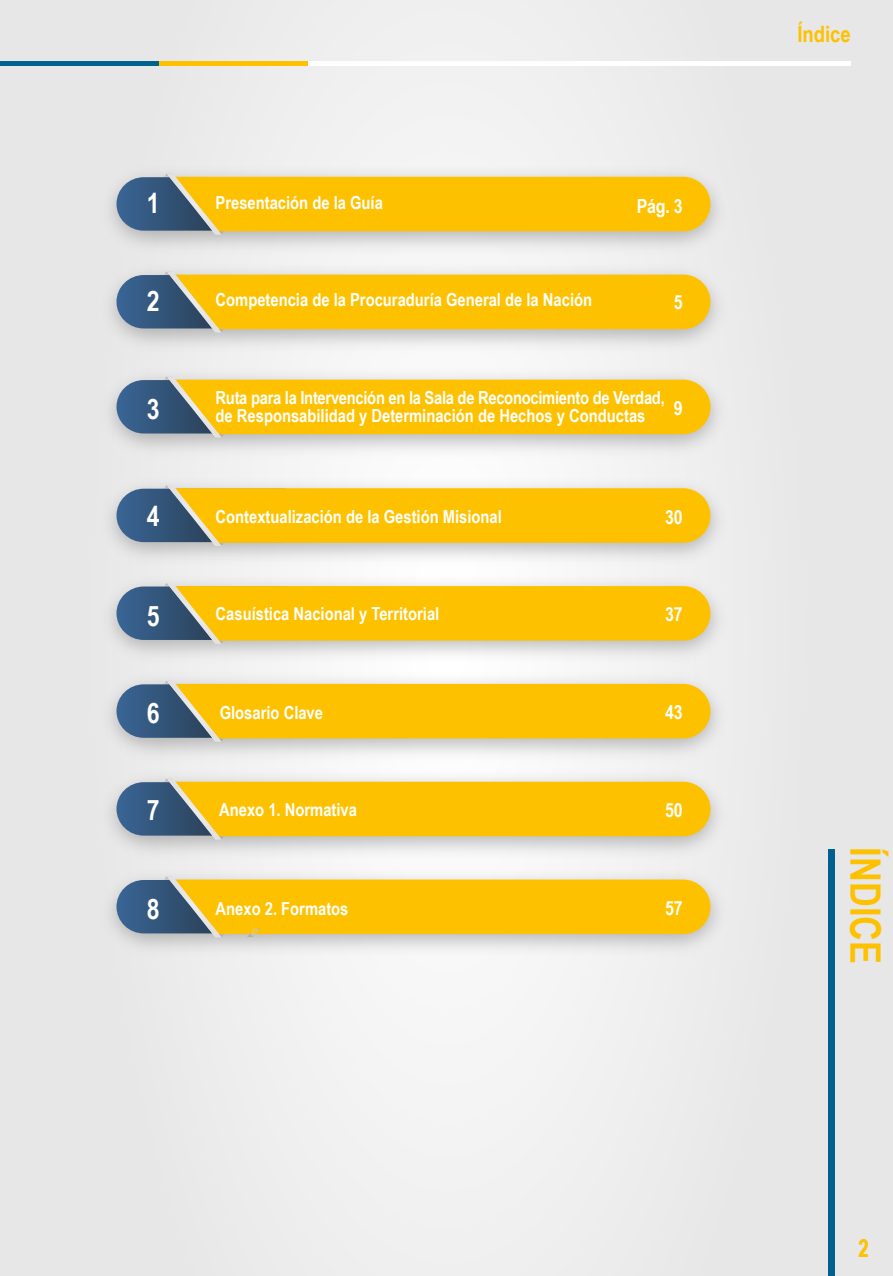
<style>
.page{position:relative;width:893px;height:1276px;background:#e7e7e7}
.page>*{position:absolute;margin:0;border:0;box-sizing:border-box;transform-origin:0 0}
.t1{font:700 42px "Arial Narrow";color:#fec100}
.t2{font:700 28.2px "Arial Narrow";color:#fff}
.t3{font:700 24.75px "Arial Narrow";color:#fec100;scale:.91 1}
.t4{font:700 22.5px "Arial Narrow";color:#fec100}
.t5{font:700 19.5px "Arial Narrow";letter-spacing:-.01em;color:#fff}
.t6{font:700 18px "Arial Narrow";color:#fff}
</style>
<div class="page">
<img style="left:111px;top:130px;width:605px;height:95px">
<svg style="left:116px;top:174px;width:594px;height:51px;background:#e6b81f"></svg>
<img style="left:111px;top:225px;width:604px;height:98px">
<svg style="left:116px;top:272px;width:594px;height:58px;background:#e5b821"></svg>
<img style="left:111px;top:330px;width:604px;height:110px">
<svg style="left:116px;top:377px;width:594px;height:60px;background:#e4b826"></svg>
<img style="left:111px;top:440px;width:603px;height:96px">
<svg style="left:116px;top:485px;width:594px;height:52px;background:#e6b921"></svg>
<img style="left:112px;top:537px;width:602px;height:97px">
<svg style="left:116px;top:583px;width:594px;height:52px;background:#e6b921"></svg>
<img style="left:112px;top:635px;width:602px;height:96px">
<svg style="left:116px;top:681px;width:594px;height:51px;background:#e6b820"></svg>
<img style="left:111px;top:732px;width:604px;height:97px">
<svg style="left:116px;top:779px;width:594px;height:52px;background:#e6b81f"></svg>
<img style="left:111px;top:831px;width:604px;height:163px">
<svg style="left:116px;top:876px;width:594px;height:61px;background:#e4b92a"></svg>
<div style="left:828px;top:849px;width:6px;height:427px;background:#00608f"></div>
<div style="left:1px;top:61px;width:850px;height:5px;background:#fff"></div>
<div style="left:150px;top:61px;width:158px;height:5px;background:#fec100"></div>
<div style="left:0;top:61px;width:158px;height:5px;background:#00608f"></div>
<hr style="left:129px;top:148px;width:571px;height:2px;background:#4fbcea">
<hr style="left:129px;top:169px;width:571px;height:2px;background:#4fbcea">
<hr style="left:414px;top:170px;width:1px;height:888px;background:#4fbcea">
<h2 class="t2" style="left:147px;top:182px;width:14px">1</h2>
<p class="t6" style="left:216px;top:189px;width:169px">Presentación de la Guía</p>
<p class="t5" style="left:637px;top:191px;width:48px">Pág. 3</p>
<h2 class="t2" style="left:147px;top:280px;width:14px">2</h2>
<p class="t6" style="left:216px;top:286px;width:378px">Competencia de la Procuraduría General de la Nación</p>
<p class="t5" style="left:674px;top:287px;width:10px">5</p>
<p class="t6" style="left:216px;top:384px;width:451px">Ruta para la Intervención en la Sala de Reconocimiento de Verdad,</p>
<h2 class="t2" style="left:147px;top:388px;width:14px">3</h2>
<p class="t6" style="left:216px;top:402px;width:431px">de Responsabilidad y Determinación de Hechos y Conductas</p>
<p class="t5" style="left:674px;top:394px;width:10px">9</p>
<h2 class="t2" style="left:147px;top:495px;width:14px">4</h2>
<p class="t6" style="left:216px;top:503px;width:288px">Contextualización de la Gestión Misional</p>
<p class="t5" style="left:665px;top:502px;width:19px">30</p>
<h2 class="t2" style="left:147px;top:594px;width:14px">5</h2>
<p class="t6" style="left:216px;top:600px;width:225px">Casuística Nacional y Territorial</p>
<p class="t5" style="left:665px;top:600px;width:19px">37</p>
<h2 class="t2" style="left:147px;top:692px;width:14px">6</h2>
<p class="t6" style="left:220px;top:699px;width:105px">Glosario Clave</p>
<p class="t5" style="left:665px;top:697px;width:19px">43</p>
<h2 class="t2" style="left:147px;top:789px;width:14px">7</h2>
<p class="t6" style="left:219px;top:796px;width:139px">Anexo 1. Normativa</p>
<p class="t5" style="left:665px;top:795px;width:19px">50</p>
<h2 class="t2" style="left:147px;top:888px;width:14px">8</h2>
<p class="t6" style="left:216px;top:895px;width:134px">Anexo 2. Formatos</p>
<p class="t5" style="left:665px;top:893px;width:19px">57</p>
<p class="t4" style="left:797px;top:17px;width:55px">Índice</p>
<h1 class="t1" style="left:897px;top:847px;width:118px;rotate:90deg">ÍNDICE</h1>
<h3 class="t3" style="left:858px;top:1229px;width:13px">2</h3>
</div>
